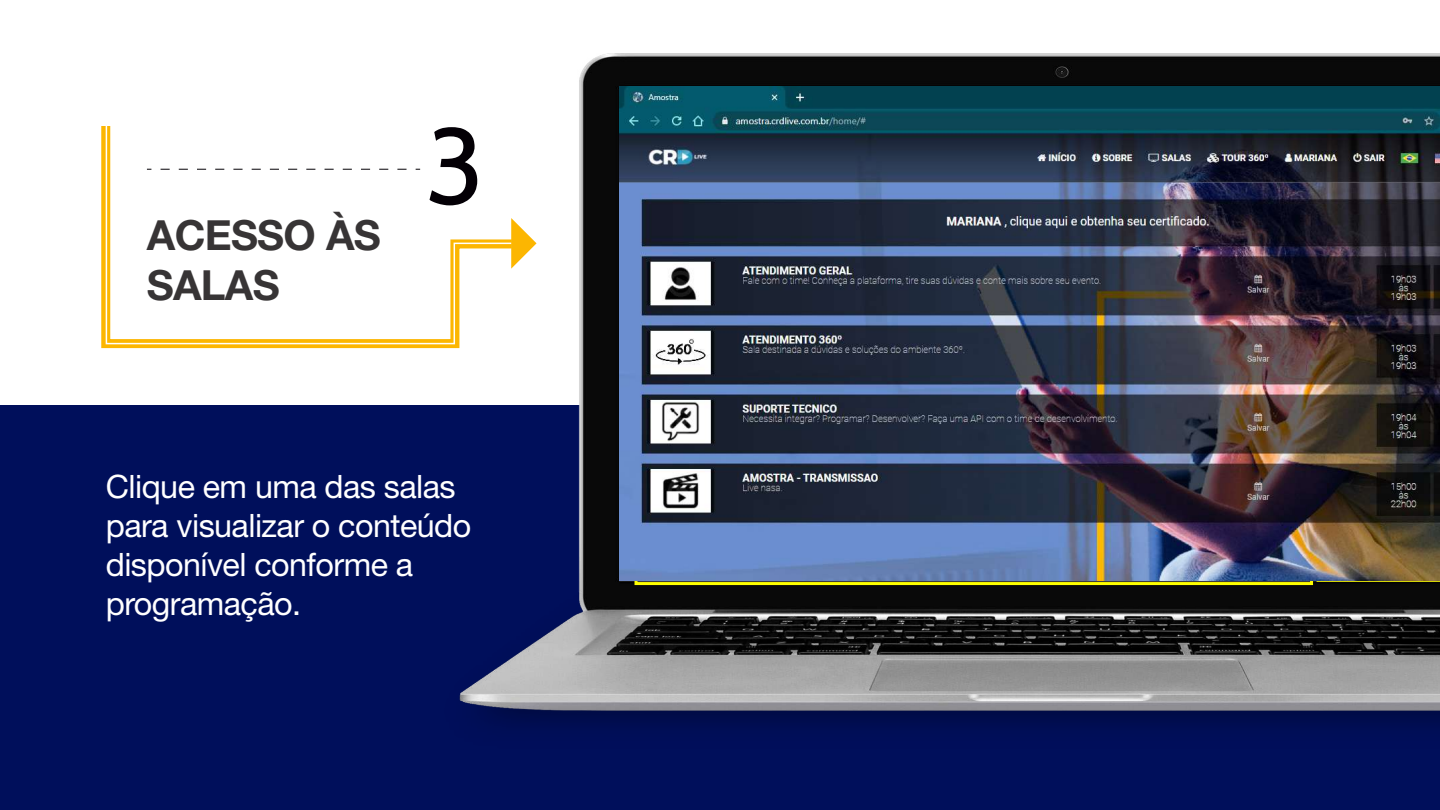
<style>
.page{position:relative;width:1440px;height:810px;background:#fff}
.page>*{position:absolute;margin:0;border:0;box-sizing:border-box;transform-origin:0 0}
.t1{font:107.48px "Cabin";color:#040006}
.t2{font:700 41.55px/49.9px "Helvetica Neue";letter-spacing:-.015em;color:#373435}
.t3{font:32.25px/38.7px "Helvetica Neue";letter-spacing:-.015em;color:#fff}
</style>
<div class="page">
<div style="left:0;top:405px;width:1440px;height:405px;background:#000f5b"></div>
<img style="left:459px;top:53px;width:981px;height:670px">
<svg style="left:101px;top:117px;width:420px;height:236px"></svg>
<svg style="left:105px;top:125px;width:409px;height:220px"></svg>
<svg style="left:511px;top:218px;width:26px;height:51px"></svg>
<img style="left:620px;top:87px;width:820px;height:494px">
<p class="t2" style="left:147px;top:211px;width:235px">ACESSO ÀS<br>SALAS</p>
<h1 class="t1" style="left:425px;top:100px;width:60px">3</h1>
<p class="t3" style="left:106px;top:469px;width:367px">Clique em uma das salas para visualizar o conteúdo disponível conforme a programação.</p>
</div>
